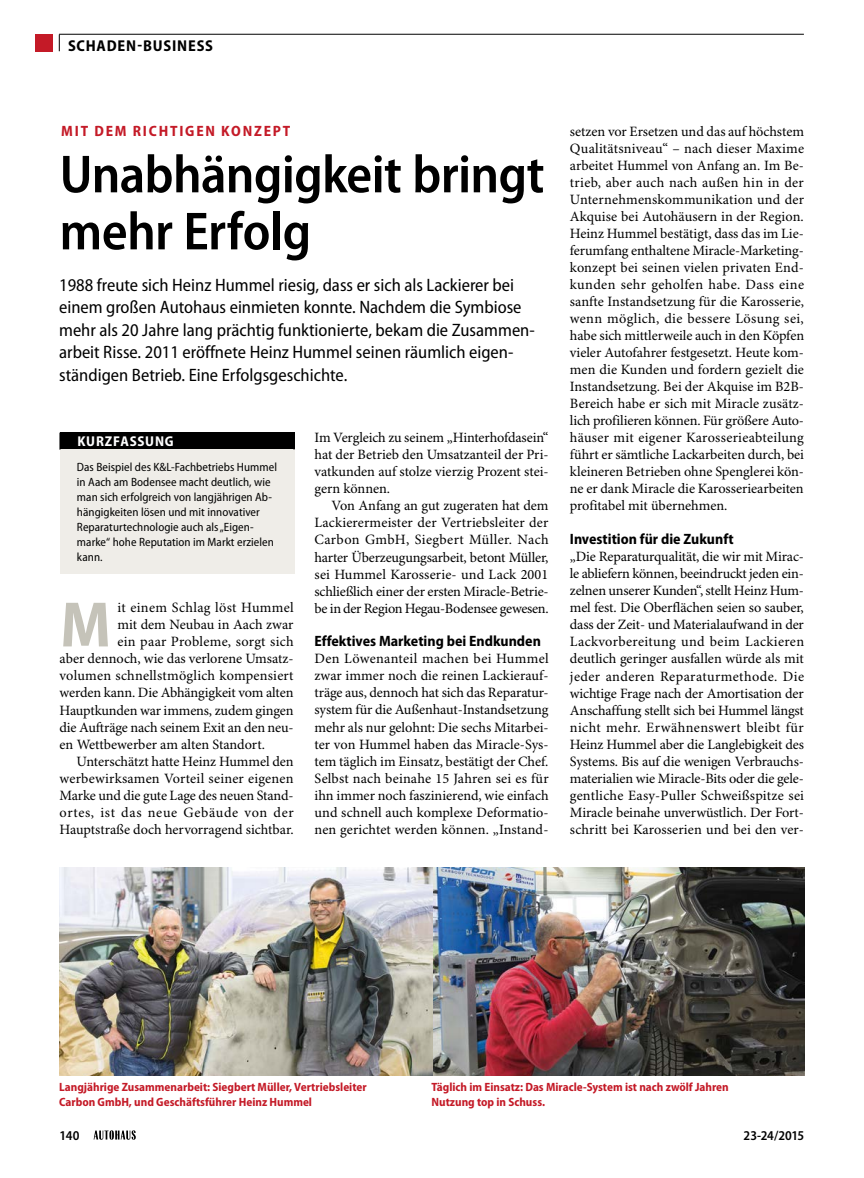
<style>
.page{position:relative;width:864px;height:1178px;background:#fff}
.page>*{position:absolute;margin:0;border:0;box-sizing:border-box;transform-origin:0 0}
.t1{font:700 semi-condensed 64.65px "Myriad Pro";color:#c5c3b9}
.t2{font:600 semi-condensed 54px/57px "Myriad Pro";letter-spacing:-.01em;color:#000}
.t3{font:semi-condensed 18px/22.5px "Myriad Pro";color:#000}
.t4{font:700 semi-condensed 15.75px "Myriad Pro";letter-spacing:.05em;color:#000}
.t5{font:700 semi-condensed 15px "Myriad Pro";color:#000}
.t6{font:700 semi-condensed 15px "Myriad Pro";letter-spacing:.12em;color:#c41a27}
.t7{font:14.25px/17px "Minion Pro";color:#000;text-align:justify}
.t8{font:14.25px "Minion Pro";letter-spacing:.02em;color:#000}
.t9{font:14.25px "Minion Pro";letter-spacing:-.02em;color:#000}
.t10{font:14.25px "Minion Pro";letter-spacing:.025em;color:#000}
.t11{font:14.25px "Minion Pro";letter-spacing:.045em;color:#000}
.t12{font:700 semi-condensed 14.25px "Myriad Pro";letter-spacing:.055em;color:#fff}
.t13{font:600 semi-condensed 13.5px "Myriad Pro";letter-spacing:-.015em;color:#000}
.t14{font:semi-condensed 12px/15px "Myriad Pro";letter-spacing:.005em;color:#000}
.t15{font:700 semi-condensed 12px/15px "Myriad Pro";color:#c41a27}
</style>
<div class="page">
<div style="left:60px;top:433px;width:234px;height:17px;background:#000"></div>
<div style="left:60px;top:450px;width:234px;height:124px;background:#efede8"></div>
<img style="left:60px;top:867px;width:744px;height:209px">
<div style="left:35px;top:34px;width:17px;height:17px;background:#c41a27"></div>
<hr style="left:59px;top:34px;width:744px;height:1px;background:#000">
<svg style="left:59px;top:34px;width:1px;height:17px"></svg>
<svg style="left:94px;top:1130px;width:42px;height:10px"></svg>
<p class="t4" style="left:68px;top:37px;width:146px">SCHADEN-BUSINESS</p>
<p class="t6" style="left:61px;top:123px;width:230px">MIT DEM RICHTIGEN KONZEPT</p>
<p class="t2" style="left:60px;top:147px;width:486px">Unabhängigkeit bringt mehr Erfolg</p>
<p class="t3" style="left:59px;top:274px;width:477px">1988 freute sich Heinz Hummel riesig, dass er sich als Lackierer bei einem großen Autohaus einmieten konnte. Nachdem die Symbiose mehr als 20 Jahre lang prächtig funktionierte, bekam die Zusammen&shy;arbeit Risse. 2011 eröffnete Heinz Hummel seinen räumlich eigen&shy;ständigen Betrieb. Eine Erfolgsgeschichte.</p>
<p class="t12" style="left:77px;top:433px;width:98px">KURZFASSUNG</p>
<p class="t14" style="left:77px;top:460px;width:201px">Das Beispiel des K&amp;L-Fachbetriebs Hummel in Aach am Bodensee macht deutlich, wie man sich erfolgreich von langjährigen Ab&shy;hängigkeiten lösen und mit innovativer Reparaturtechnologie auch als „Eigen&shy;marke“ hohe Reputation im Markt erzielen kann.</p>
<p class="t1" style="left:60px;top:589px;width:52px">M</p>
<p class="t8" style="left:117px;top:599px;width:178px">it einem Schlag löst Hummel</p>
<p class="t7" style="left:117px;top:617px;width:177px">mit dem Neubau in Aach zwar</p>
<p class="t8" style="left:117px;top:633px;width:178px">ein paar Probleme, sorgt sich</p>
<p class="t7" style="left:60px;top:651px;width:235px">aber dennoch, wie das verlorene Umsatz-</p>
<p class="t7" style="left:60px;top:668px;width:235px">volumen schnellstmöglich kompensiert</p>
<p class="t7" style="left:60px;top:685px;width:235px">werden kann. Die Abhängigkeit vom alten</p>
<p class="t7" style="left:60px;top:702px;width:235px">Hauptkunden war immens, zudem gingen</p>
<p class="t7" style="left:60px;top:719px;width:235px">die Aufträge nach seinem Exit an den neu-</p>
<p class="t7" style="left:60px;top:736px;width:207px">en Wettbewerber am alten Standort.</p>
<p class="t7" style="left:77px;top:753px;width:218px">Unterschätzt hatte Heinz Hummel den</p>
<p class="t7" style="left:60px;top:770px;width:235px">werbewirksamen Vorteil seiner eigenen</p>
<p class="t7" style="left:60px;top:787px;width:235px">Marke und die gute Lage des neuen Stand-</p>
<p class="t11" style="left:60px;top:803px;width:235px">ortes, ist das neue Gebäude von der</p>
<p class="t7" style="left:60px;top:821px;width:235px">Hauptstraße doch hervorragend sichtbar.</p>
<p class="t7" style="left:314px;top:430px;width:235px">Im Vergleich zu seinem „Hinterhofdasein“</p>
<p class="t7" style="left:314px;top:447px;width:235px">hat der Betrieb den Umsatzanteil der Pri-</p>
<p class="t7" style="left:314px;top:464px;width:235px">vatkunden auf stolze vierzig Prozent stei-</p>
<p class="t7" style="left:314px;top:481px;width:77px">gern können.</p>
<p class="t7" style="left:331px;top:498px;width:218px">Von Anfang an gut zugeraten hat dem</p>
<p class="t7" style="left:314px;top:515px;width:235px">Lackierermeister der Vertriebsleiter der</p>
<p class="t10" style="left:314px;top:531px;width:235px">Carbon GmbH, Siegbert Müller. Nach</p>
<p class="t7" style="left:314px;top:549px;width:235px">harter Überzeugungsarbeit, betont Müller,</p>
<p class="t7" style="left:314px;top:566px;width:235px">sei Hummel Karosserie- und Lack 2001</p>
<p class="t7" style="left:314px;top:583px;width:235px">schließlich einer der ersten Miracle-Betrie-</p>
<p class="t9" style="left:314px;top:599px;width:235px">be in der Region Hegau-Bodensee gewesen.</p>
<p class="t5" style="left:314px;top:633px;width:228px">Effektives Marketing bei Endkunden</p>
<p class="t7" style="left:314px;top:651px;width:235px">Den Löwenanteil machen bei Hummel zwar immer noch die reinen Lackierauf&shy;träge aus, dennoch hat sich das Reparatur&shy;system für die Außenhaut-Instandsetzung mehr als nur gelohnt: Die sechs Mitarbei&shy;ter von Hummel haben das Miracle-Sys&shy;tem täglich im Einsatz, bestätigt der Chef.<br>Selbst nach beinahe 15 Jahren sei es für ihn immer noch faszinierend, wie einfach und schnell auch komplexe Deformatio&shy;nen gerichtet werden können. „Instand-</p>
<p class="t7" style="left:569px;top:124px;width:236px">setzen vor Ersetzen und das auf höchstem Qualitätsniveau“ – nach dieser Maxime arbeitet Hummel von Anfang an. Im Be&shy;trieb, aber auch nach außen hin in der Unternehmenskommunikation und der Akquise bei Autohäusern in der Region.<br>Heinz Hummel bestätigt, dass das im Lie&shy;ferumfang enthaltene Miracle-Marketing&shy;konzept bei seinen vielen privaten End&shy;kunden sehr geholfen habe. Dass eine sanfte Instandsetzung für die Karosserie, wenn möglich, die bessere Lösung sei, habe sich mittlerweile auch in den Köpfen vieler Autofahrer festgesetzt. Heute kom&shy;men die Kunden und fordern gezielt die Instandsetzung. Bei der Akquise im B2B-Bereich habe er sich mit Miracle zusätz&shy;lich profilieren können. Für größere Auto&shy;häuser mit eigener Karosserieabteilung führt er sämtliche Lackarbeiten durch, bei kleineren Betrieben ohne Spenglerei kön&shy;ne er dank Miracle die Karosseriearbeiten profitabel mit übernehmen.</p>
<p class="t5" style="left:569px;top:531px;width:165px">Investition für die Zukunft</p>
<p class="t7" style="left:569px;top:549px;width:236px">„Die Reparaturqualität, die wir mit Mirac&shy;le abliefern können, beeindruckt jeden ein&shy;zelnen unserer Kunden“, stellt Heinz Hum&shy;mel fest. Die Oberflächen seien so sauber, dass der Zeit- und Materialaufwand in der Lackvorbereitung und beim Lackieren deutlich geringer ausfallen würde als mit jeder anderen Reparaturmethode. Die wichtige Frage nach der Amortisation der Anschaffung stellt sich bei Hummel längst nicht mehr. Erwähnenswert bleibt für Heinz Hummel aber die Langlebigkeit des Systems. Bis auf die wenigen Verbrauchs&shy;materialien wie Miracle-Bits oder die gele&shy;gentliche Easy-Puller Schweißspitze sei Miracle beinahe unverwüstlich. Der Fort&shy;schritt bei Karosserien und bei den ver-</p>
<p class="t15" style="left:59px;top:1079px;width:309px">Langjährige Zusammenarbeit: Siegbert Müller, Vertriebsleiter<br>Carbon GmbH, und Geschäftsführer Heinz Hummel</p>
<p class="t15" style="left:431px;top:1079px;width:299px">Täglich im Einsatz: Das Miracle-System ist nach zwölf Jahren<br>Nutzung top in Schuss.</p>
<p class="t13" style="left:60px;top:1128px;width:21px">140</p>
<p class="t13" style="left:743px;top:1128px;width:62px">23-24/2015</p>
</div>
